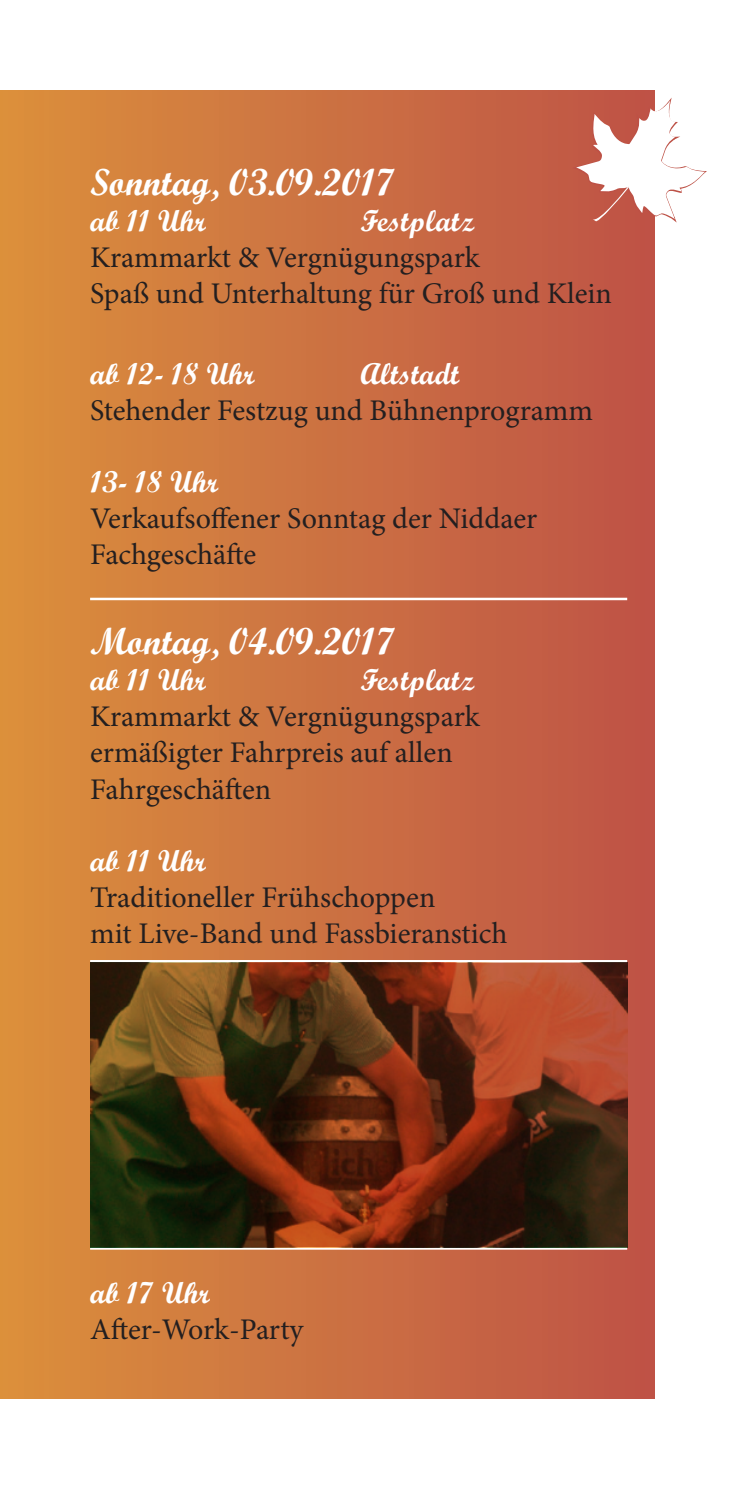
<style>
.page{position:relative;width:745px;height:1489px;background:#fff}
.page>*{position:absolute;margin:0;border:0;box-sizing:border-box;transform-origin:0 0}
.t1{font:37.5px "Script MT Bold";color:#fff}
.t2{font:30px/36px "Minion Pro";letter-spacing:-.005em;color:#231f20}
.t3{font:30px "Script MT Bold";color:#fff}
</style>
<div class="page">
<div style="left:0;top:90px;width:654px;height:1308px;background:linear-gradient(to right,#db903c,#be5247)"></div>
<div style="left:0;top:383px;width:654px;height:1015px;background:linear-gradient(to right,#db903c,#be5347)"></div>
<hr style="left:90px;top:597px;width:536px;height:3px;background:#fff">
<svg style="left:575px;top:92px;width:130px;height:133px"></svg>
<hr style="left:90px;top:960px;width:536px;height:2px;background:#fff">
<hr style="left:90px;top:1247px;width:536px;height:2px;background:#fff">
<img style="left:90px;top:962px;width:536px;height:285px">
<p class="t1" style="left:90px;top:159px;width:306px">Sonntag, 03.09.2017</p>
<p class="t3" style="left:90px;top:203px;width:117px">ab 11 Uhr</p>
<p class="t3" style="left:360px;top:203px;width:115px">Festplatz</p>
<p class="t2" style="left:90px;top:240px;width:523px">Krammarkt &amp; Vergnügungspark<br>Spaß und Unterhaltung für Groß und Klein</p>
<p class="t3" style="left:90px;top:356px;width:166px">ab 12- 18 Uhr</p>
<p class="t3" style="left:360px;top:356px;width:100px">Altstadt</p>
<p class="t2" style="left:90px;top:393px;width:504px">Stehender Festzug und Bühnenprogramm</p>
<p class="t3" style="left:90px;top:464px;width:130px">13- 18 Uhr</p>
<p class="t2" style="left:90px;top:501px;width:448px">Verkaufsoffener Sonntag der Niddaer<br>Fachgeschäfte</p>
<p class="t1" style="left:90px;top:618px;width:307px">Montag, 04.09.2017</p>
<p class="t3" style="left:90px;top:662px;width:117px">ab 11 Uhr</p>
<p class="t3" style="left:360px;top:662px;width:115px">Festplatz</p>
<p class="t2" style="left:90px;top:699px;width:391px">Krammarkt &amp; Vergnügungspark ermäßigter Fahrpreis auf allen<br>Fahrgeschäften</p>
<p class="t3" style="left:90px;top:842px;width:117px">ab 11 Uhr</p>
<p class="t2" style="left:90px;top:879px;width:418px">Traditioneller Frühschoppen<br>mit Live-Band und Fassbieranstich</p>
<p class="t3" style="left:90px;top:1274px;width:121px">ab 17 Uhr</p>
<p class="t2" style="left:90px;top:1311px;width:215px">After-Work-Party</p>
</div>
